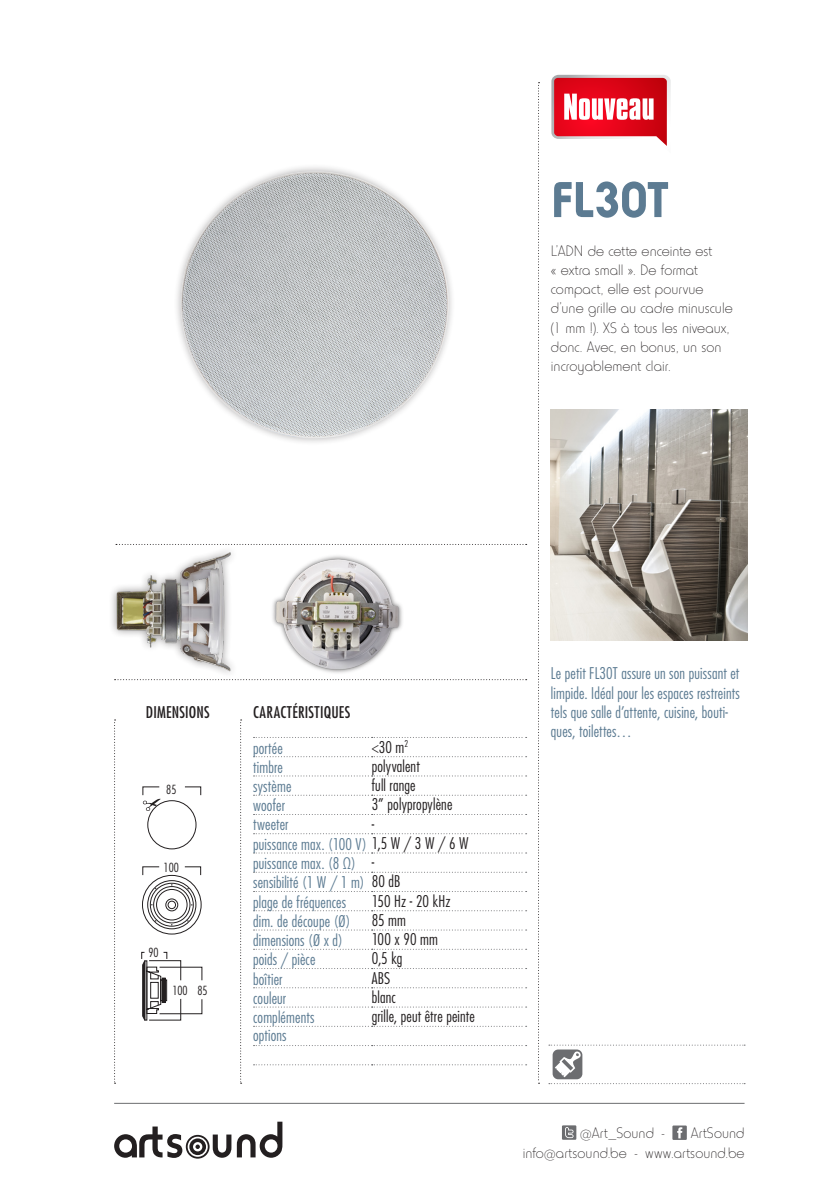
<style>
.page{position:relative;width:819px;height:1191px;background:#fff}
.page>*{position:absolute;margin:0;border:0;box-sizing:border-box;transform-origin:0 0}
.type{font:700 52.5px "Horatio EF";color:#5c7b92}
.tekst_FR{font:300 15.75px/19.2px "Horatio EF";letter-spacing:.005em;color:#231f20;text-align:right}
.specsblauw{font:300 condensed 15.75px "Futura Std";letter-spacing:.01em;color:#5c7b92}
.onderschrift{font:300 condensed 15.75px/19.2px "Futura Std";letter-spacing:.01em;color:#5c7b92}
.specs{font:300 condensed 15.75px "Futura Std";letter-spacing:.01em;color:#231f20}
.t1{font:condensed 15.75px "Futura Std";letter-spacing:.015em;color:#231f20}
.afm{font:300 condensed 12.25px "Futura Std";color:#231f20}
.s1{color:#231f20}
</style>
<div class="page">
<svg style="left:538px;top:82px;width:1px;height:1001px"></svg>
<svg style="left:250px;top:544px;width:276px;height:1px"></svg>
<svg style="left:251px;top:679px;width:275px;height:1px"></svg>
<svg style="left:240px;top:719px;width:2px;height:364px"></svg>
<svg style="left:114px;top:719px;width:2px;height:364px"></svg>
<div style="left:552px;top:1049px;width:30px;height:30px;background:#6c6d70;border-radius:6px"></div>
<svg style="left:554px;top:1051px;width:27px;height:26px"></svg>
<img style="left:112px;top:544px;width:138px;height:137px">
<img style="left:272px;top:555px;width:131px;height:118px">
<img style="left:177px;top:168px;width:274px;height:274px">
<svg style="left:549px;top:1044px;width:196px;height:1px"></svg>
<svg style="left:549px;top:1083px;width:196px;height:1px"></svg>
<div style="left:165px;top:898px;width:13px;height:13px;border:1px solid #231f20;border-radius:50%"></div>
<div style="left:168px;top:901px;width:8px;height:8px;border:1px solid #231f20;border-radius:50%"></div>
<svg style="left:142px;top:866px;width:59px;height:9px"></svg>
<div style="left:156px;top:889px;width:31px;height:31px;border:1px solid #231f20;border-radius:50%"></div>
<div style="left:153px;top:886px;width:37px;height:37px;border:1px solid #231f20;border-radius:50%"></div>
<div style="left:150px;top:883px;width:44px;height:43px;border:1px solid #231f20;border-radius:50%"></div>
<div style="left:147px;top:880px;width:49px;height:49px;border:1px solid #231f20;border-radius:50%"></div>
<div style="left:142px;top:875px;width:59px;height:59px;border:1px solid #231f20;border-radius:50%"></div>
<svg style="left:141px;top:951px;width:61px;height:70px"></svg>
<div style="left:162px;top:977px;width:3px;height:25px;border:1px solid #231f20"></div>
<div style="left:147px;top:800px;width:49px;height:49px;border:1px solid #231f20;border-radius:50%"></div>
<svg style="left:142px;top:786px;width:59px;height:25px"></svg>
<hr style="left:114px;top:1103px;width:630px;height:1px;background:#6c6d70">
<svg style="left:237px;top:1121px;width:45px;height:36px"></svg>
<svg style="left:114px;top:1126px;width:117px;height:32px"></svg>
<div style="left:562px;top:1125px;width:14px;height:14px;background:#6c6d70"></div>
<svg style="left:565px;top:1127px;width:8px;height:11px"></svg>
<div style="left:672px;top:1125px;width:14px;height:15px;background:#6c6d70"></div>
<svg style="left:677px;top:1127px;width:5px;height:11px"></svg>
<img style="left:551px;top:410px;width:196px;height:230px">
<svg style="left:551px;top:75px;width:119px;height:71px"></svg>
<svg style="left:253px;top:756px;width:273px;height:1px"></svg>
<svg style="left:253px;top:775px;width:273px;height:1px"></svg>
<svg style="left:253px;top:794px;width:273px;height:1px"></svg>
<svg style="left:253px;top:814px;width:273px;height:1px"></svg>
<svg style="left:253px;top:833px;width:273px;height:1px"></svg>
<svg style="left:253px;top:852px;width:273px;height:1px"></svg>
<svg style="left:253px;top:872px;width:273px;height:1px"></svg>
<svg style="left:253px;top:891px;width:273px;height:1px"></svg>
<svg style="left:253px;top:910px;width:273px;height:1px"></svg>
<svg style="left:253px;top:929px;width:273px;height:1px"></svg>
<svg style="left:253px;top:948px;width:273px;height:1px"></svg>
<svg style="left:253px;top:968px;width:273px;height:1px"></svg>
<svg style="left:253px;top:987px;width:273px;height:1px"></svg>
<svg style="left:253px;top:1006px;width:273px;height:1px"></svg>
<svg style="left:253px;top:1026px;width:273px;height:1px"></svg>
<svg style="left:253px;top:737px;width:273px;height:1px"></svg>
<svg style="left:253px;top:1045px;width:273px;height:1px"></svg>
<svg style="left:253px;top:1064px;width:273px;height:1px"></svg>
<p class="type" style="left:551px;top:170px;width:119px">FL30T</p>
<p class="tekst_FR" style="left:551px;top:241px;width:183px;text-align:left">L’ADN de cette enceinte est<br>« extra small ». De format compact, elle est pourvue d’une grille au cadre minuscule (1 mm !). XS à tous les niveaux, donc. Avec, en bonus, un son incroyablement clair.</p>
<p class="t1" style="left:146px;top:702px;width:65px">DIMENSIONS</p>
<p class="t1" style="left:253px;top:702px;width:99px">CARACTÉRISTIQUES</p>
<p class="afm" style="left:166px;top:782px;width:12px">85</p>
<p class="afm" style="left:164px;top:860px;width:17px">100</p>
<p class="afm" style="left:148px;top:945px;width:12px">90</p>
<p class="afm" style="left:172px;top:983px;width:17px">100</p>
<p class="afm" style="left:197px;top:983px;width:12px">85</p>
<p class="specsblauw" style="left:253px;top:738px;width:31px">portée</p>
<p class="specs" style="left:372px;top:737px;width:38px">&lt;30 m<sup>2</sup></p>
<p class="specsblauw" style="left:253px;top:757px;width:31px">timbre</p>
<p class="specs" style="left:372px;top:756px;width:49px">polyvalent</p>
<p class="specsblauw" style="left:253px;top:777px;width:40px">système</p>
<p class="specs" style="left:372px;top:776px;width:45px">full range</p>
<p class="specsblauw" style="left:253px;top:796px;width:33px">woofer</p>
<p class="specs" style="left:372px;top:795px;width:82px">3” polypropylène</p>
<p class="specsblauw" style="left:253px;top:814px;width:37px">tweeter</p>
<p class="specs" style="left:372px;top:814px;width:4px">-</p>
<p class="specsblauw" style="left:253px;top:834px;width:217px">puissance max. (100 V) <span class="s1">1,5 W / 3 W / 6 W</span></p>
<p class="specsblauw" style="left:253px;top:854px;width:104px">puissance max. (8 Ω)</p>
<p class="specs" style="left:372px;top:853px;width:4px">-</p>
<p class="specsblauw" style="left:253px;top:873px;width:113px">sensibilité (1 W / 1 m)</p>
<p class="specs" style="left:372px;top:872px;width:30px">80 dB</p>
<p class="specsblauw" style="left:253px;top:892px;width:95px">plage de fréquences</p>
<p class="specs" style="left:372px;top:891px;width:80px">150 Hz - 20 kHz</p>
<p class="specsblauw" style="left:253px;top:911px;width:99px">dim. de découpe (Ø)</p>
<p class="specs" style="left:372px;top:910px;width:36px">85 mm</p>
<p class="specsblauw" style="left:253px;top:931px;width:91px">dimensions (Ø x d)</p>
<p class="specs" style="left:372px;top:930px;width:68px">100 x 90 mm</p>
<p class="specsblauw" style="left:253px;top:950px;width:64px">poids / pièce</p>
<p class="specs" style="left:372px;top:949px;width:32px">0,5 kg</p>
<p class="specsblauw" style="left:253px;top:969px;width:31px">boîtier</p>
<p class="specs" style="left:372px;top:968px;width:20px">ABS</p>
<p class="specsblauw" style="left:253px;top:988px;width:35px">couleur</p>
<p class="specs" style="left:372px;top:987px;width:26px">blanc</p>
<p class="specsblauw" style="left:253px;top:1008px;width:63px">compléments</p>
<p class="specs" style="left:372px;top:1007px;width:105px">grille, peut être peinte</p>
<p class="specsblauw" style="left:253px;top:1026px;width:35px">options</p>
<p class="onderschrift" style="left:551px;top:664px;width:190px">Le petit FL30T assure un son puissant et limpide. Idéal pour les espaces restreints tels que salle d’attente, cuisine, bouti&shy;ques, toilettes…</p>
<p class="tekst_FR" style="left:522px;top:1123px;width:223px;line-height:19.9px">ArtSound<br>info@artsound.be - www.artsound.be</p>
<p class="tekst_FR" style="left:580px;top:1123px;width:86px">@Art_Sound -</p>
</div>
